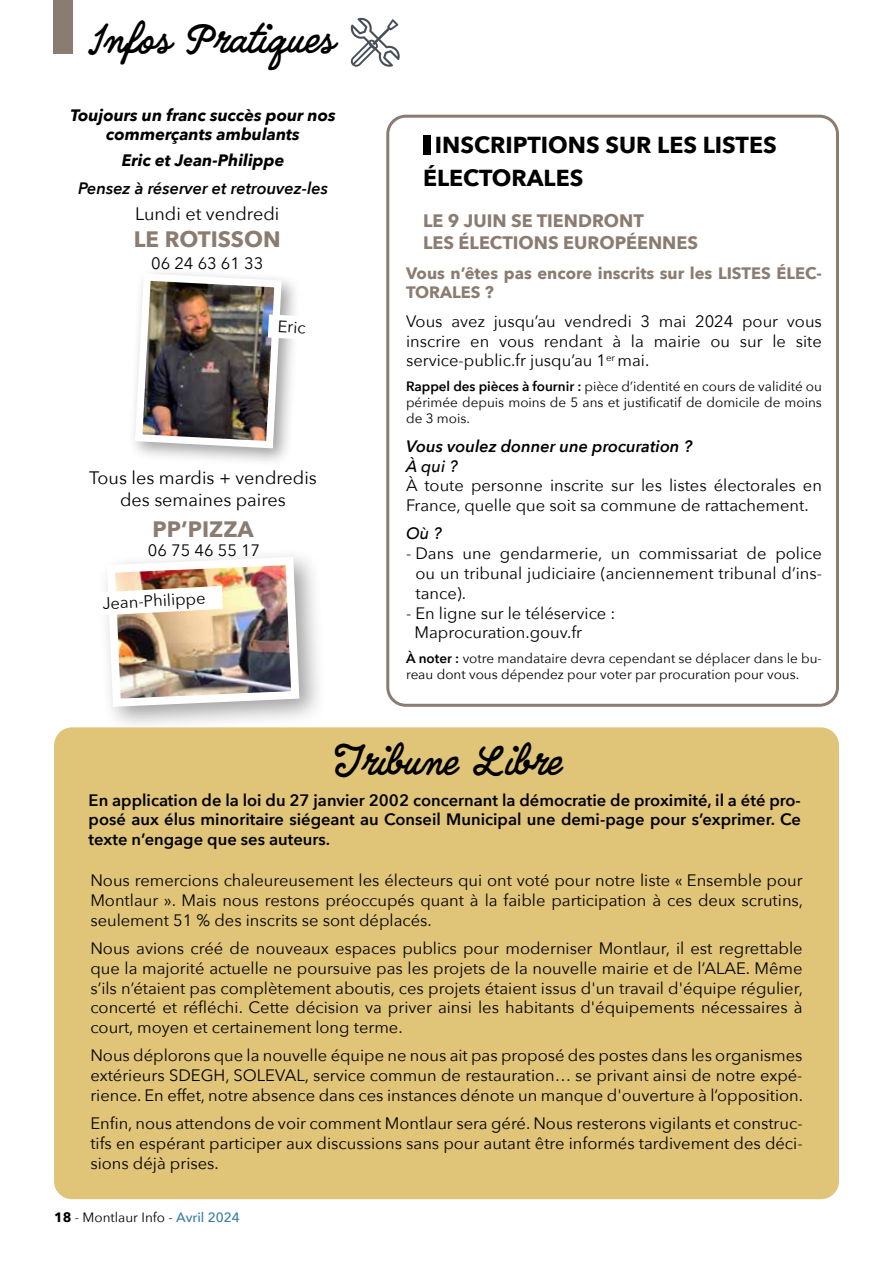
<style>
.page{position:relative;width:893px;height:1263px;background:#fff}
.page>*{position:absolute;margin:0;border:0;box-sizing:border-box;transform-origin:0 0}
.t1{font:34.65px "Quimby Gubernatorial";color:#000}
.t2{font:700 23.1px/32.7px "Avenir Next";color:#000}
.t3{font:700 22.35px "Avenir Next";color:#8b7c71}
.t4{font:18px/21.6px "Avenir Next";color:#000;text-align:center}
.t5{font:700 18px/21.6px "Avenir Next";color:#8b7c71}
.t6{font:16.5px/19.8px "Avenir Next";color:#000;text-align:justify}
.t7{font:600 16.5px/19.8px "Avenir Next";color:#000;text-align:justify}
.t8{font:italic 700 16.5px/19.8px "Avenir Next";color:#000;text-align:center}
.t9{font:italic 600 16.5px "Avenir Next";color:#000}
.t10{font:700 16.5px/19.8px "Avenir Next";color:#8b7c71}
.t11{font:italic 500 16.5px "Avenir Next";color:#000}
.t12{font:13.5px/16.2px "Avenir Next";color:#000;text-align:justify}
.s1{font-weight:600}
.s2{font-weight:700}
.s3{font-weight:500;color:#387da6}
</style>
<div class="page">
<div style="left:54px;top:0;width:19px;height:54px;background:#8b7c71"></div>
<svg style="left:350px;top:18px;width:50px;height:49px"></svg>
<div style="left:423px;top:135px;width:7px;height:20px;background:#000"></div>
<div style="left:128px;top:267px;width:173px;height:201px;background:#000;opacity:.38"></div>
<div style="left:97px;top:547px;width:230px;height:187px;background:#000;opacity:.38"></div>
<img style="left:131px;top:270px;width:170px;height:182px">
<img style="left:97px;top:553px;width:206px;height:158px">
<div style="left:54px;top:727px;width:785px;height:472px;background:#e0c478;border-radius:18px"></div>
<div style="left:386px;top:115px;width:453px;height:592px;border:3px solid #8b7c71;border-radius:18px"></div>
<h1 class="t1" style="left:89px;top:20px;width:245px">Infos Pratiques</h1>
<p class="t8" style="left:71px;top:105px;width:267px">Toujours un franc succès pour nos commerçants ambulants</p>
<p class="t8" style="left:122px;top:150px;width:164px">Eric et Jean-Philippe</p>
<p class="t9" style="left:78px;top:174px;width:251px">Pensez à réserver et retrouvez-les</p>
<p class="t4" style="left:135px;top:203px;width:146px">Lundi et vendredi</p>
<h3 class="t3" style="left:134px;top:220px;width:148px">LE ROTISSON</h3>
<p class="t6" style="left:151px;top:253px;width:114px">06 24 63 61 33</p>
<p class="t6" style="left:278px;top:315px;width:30px;rotate:3deg">Eric</p>
<p class="t4" style="left:89px;top:467px;width:229px">Tous les mardis + vendredis des semaines paires</p>
<h3 class="t3" style="left:153px;top:510px;width:103px">PP’PIZZA</h3>
<p class="t6" style="left:148px;top:539px;width:114px">06 75 46 55 17</p>
<p class="t6" style="left:102px;top:593px;width:105px;rotate:-3deg">Jean-Philippe</p>
<h2 class="t2" style="left:423px;top:128px;width:355px;text-indent:12px">INSCRIPTIONS SUR LES LISTES<br>ÉLECTORALES</h2>
<p class="t5" style="left:423px;top:210px;width:276px">LE 9 JUIN SE TIENDRONT<br>LES ÉLECTIONS EUROPÉENNES</p>
<p class="t10" style="left:406px;top:263px;width:417px">Vous n’êtes pas encore inscrits sur les LISTES ÉLEC-<br>TORALES ?</p>
<p class="t6" style="left:406px;top:310px;width:417px">Vous avez jusqu’au vendredi 3 mai 2024 pour vous inscrire en vous rendant à la mairie ou sur le site service-public.fr jusqu’au 1<sup>er</sup> mai.</p>
<p class="t12" style="left:406px;top:378px;width:417px"><span class="s1">Rappel des pièces à fournir :</span> pièce d’identité en cours de validité ou périmée depuis moins de 5 ans et justificatif de domicile de moins de 3 mois.</p>
<p class="t9" style="left:406px;top:432px;width:288px">Vous voulez donner une procuration ?</p>
<p class="t11" style="left:406px;top:452px;width:53px">À qui ?</p>
<p class="t6" style="left:406px;top:475px;width:417px">À toute personne inscrite sur les listes électorales en<br>France, quelle que soit sa commune de rattachement.</p>
<p class="t11" style="left:406px;top:520px;width:37px">Où ?</p>
<p class="t6" style="left:415px;top:543px;width:408px;text-indent:-9px">- Dans une gendarmerie, un commissariat de police ou un tribunal judiciaire (anciennement tribunal d’ins&shy;tance).</p>
<p class="t6" style="left:415px;top:602px;width:202px;text-indent:-8px">- En ligne sur le téléservice :<br>Maprocuration.gouv.fr</p>
<p class="t12" style="left:406px;top:650px;width:417px"><span class="s1">À noter :</span> votre mandataire devra cependant se déplacer dans le bu&shy;reau dont vous dépendez pour voter par procuration pour vous.</p>
<h1 class="t1" style="left:333px;top:741px;width:229px">Tribune Libre</h1>
<p class="t7" style="left:89px;top:789px;width:714px">En application de la loi du 27 janvier 2002 concernant la démocratie de proximité, il a été pro&shy;posé aux élus minoritaire siégeant au Conseil Municipal une demi-page pour s’exprimer. Ce texte n’engage que ses auteurs.</p>
<p class="t6" style="left:90px;top:870px;width:714px">Nous remercions chaleureusement les électeurs qui ont voté pour notre liste « Ensemble pour Montlaur ». Mais nous restons préoccupés quant à la faible participation à ces deux scrutins, seulement 51 % des inscrits se sont déplacés.</p>
<p class="t6" style="left:90px;top:937px;width:714px">Nous avions créé de nouveaux espaces publics pour moderniser Montlaur, il est regrettable que la majorité actuelle ne poursuive pas les projets de la nouvelle mairie et de l’ALAE. Même s’ils n’étaient pas complètement aboutis, ces projets étaient issus d'un travail d'équipe régulier, concerté et réfléchi. Cette décision va priver ainsi les habitants d'équipements nécessaires à court, moyen et certainement long terme.</p>
<p class="t6" style="left:90px;top:1045px;width:714px">Nous déplorons que la nouvelle équipe ne nous ait pas proposé des postes dans les organismes extérieurs SDEGH, SOLEVAL, service commun de restauration… se privant ainsi de notre expé&shy;rience. En effet, notre absence dans ces instances dénote un manque d'ouverture à l’opposition.</p>
<p class="t6" style="left:90px;top:1113px;width:714px">Enfin, nous attendons de voir comment Montlaur sera géré. Nous resterons vigilants et construc&shy;tifs en espérant participer aux discussions sans pour autant être informés tardivement des déci&shy;sions déjà prises.</p>
<p class="t12" style="left:54px;top:1209px;width:187px"><span class="s2">18</span> - Montlaur Info - <span class="s3">Avril 2024</span></p>
</div>
